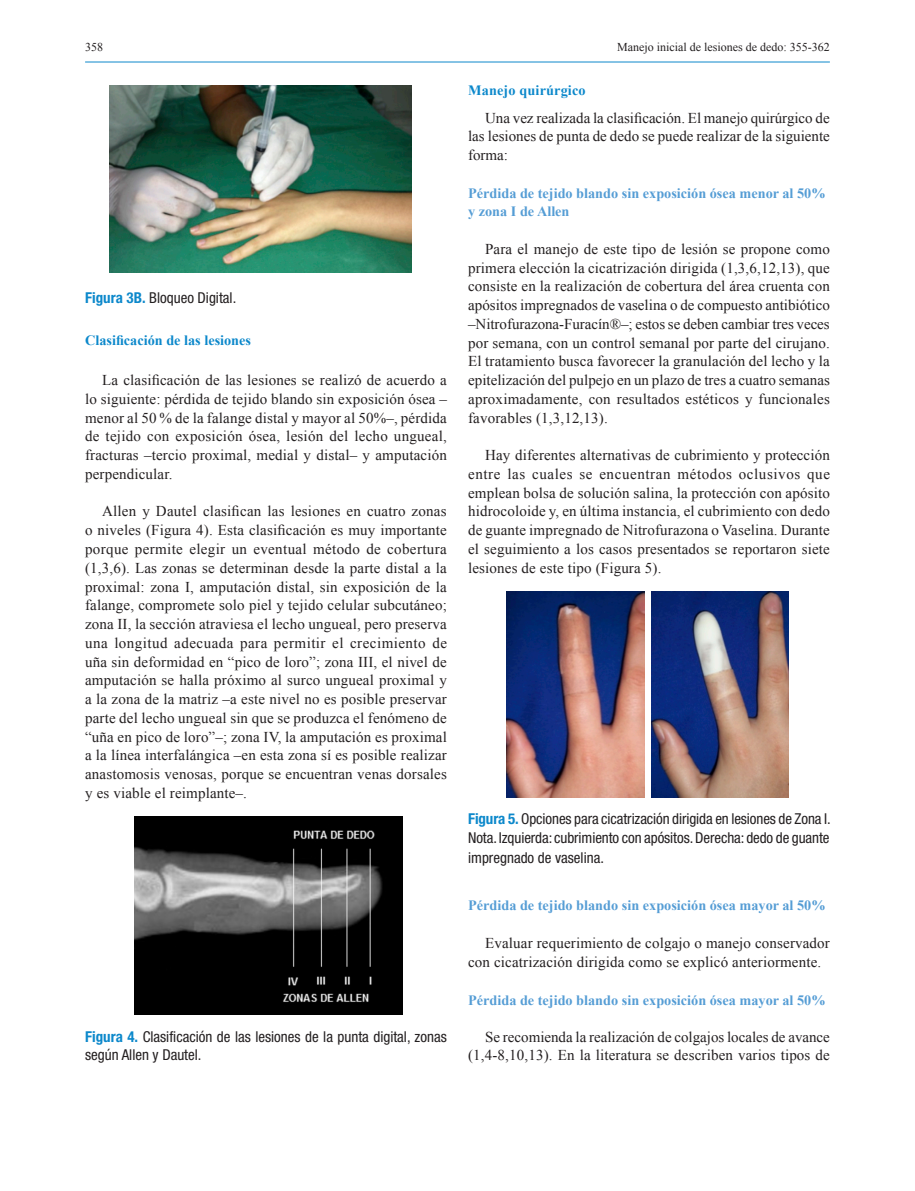
<style>
.page{position:relative;width:915px;height:1191px;background:#fff}
.page>*{position:absolute;margin:0;border:0;box-sizing:border-box;transform-origin:0 0}
.Texto_corrido{font:15px/18.8px "Times New Roman";letter-spacing:.01em;color:#231f20;text-align:justify}
.Fuente{font:condensed 15px/19.5px "Helvetica Neue LT Std";letter-spacing:-.005em;color:#231f20;text-align:justify}
.Subtítulo_principal{font:condensed 15px/18px "Helvetica Neue LT Std";color:#231f20}
.Subtítulo_terciario{font:700 14.25px/17.1px "Times New Roman";color:#559dd5}
.Subtítulo_secundario{font:700 14.25px "Times New Roman";color:#0c88cb}
.t1{font:12px "Times New Roman";color:#231f20}
.s1{font-weight:700;color:#0c88cb}
</style>
<div class="page">
<img style="left:109px;top:85px;width:302px;height:188px">
<img style="left:134px;top:816px;width:268px;height:198px">
<img style="left:506px;top:591px;width:138px;height:207px">
<img style="left:651px;top:591px;width:137px;height:207px">
<hr style="left:85px;top:62px;width:744px;height:1px;background:#0c88cb">
<p class="t1" style="left:85px;top:39px;width:19px">358</p>
<p class="t1" style="left:617px;top:39px;width:214px">Manejo inicial de lesiones de dedo: 355-362</p>
<p class="Subtítulo_principal" style="left:85px;top:288px;width:153px"><span class="s1">Figura 3B.</span> Bloqueo Digital.</p>
<p class="Subtítulo_secundario" style="left:85px;top:330px;width:167px">Clasificación de las lesiones</p>
<p class="Texto_corrido" style="left:85px;top:370px;width:363px;text-indent:17px">La clasificación de las lesiones se realizó de acuerdo a lo siguiente: pérdida de tejido blando sin exposición ósea – menor al 50 % de la falange distal y mayor al 50%–, pérdida de tejido con exposición ósea, lesión del lecho ungueal, fracturas –tercio proximal, medial y distal– y amputación perpendicular.</p>
<p class="Texto_corrido" style="left:85px;top:502px;width:363px;text-indent:17px">Allen y Dautel clasifican las lesiones en cuatro zonas o niveles (Figura 4). Esta clasificación es muy importante porque permite elegir un eventual método de cobertura (1,3,6). Las zonas se determinan desde la parte distal a la proximal: zona I, amputación distal, sin exposición de la falange, compromete solo piel y tejido celular subcutáneo; zona II, la sección atraviesa el lecho ungueal, pero preserva una longitud adecuada para permitir el crecimiento de uña sin deformidad en “pico de loro”; zona III, el nivel de amputación se halla próximo al surco ungueal proximal y a la zona de la matriz –a este nivel no es posible preservar parte del lecho ungueal sin que se produzca el fenómeno de “uña en pico de loro”–; zona IV, la amputación es proximal a la línea interfalángica –en esta zona sí es posible realizar anastomosis venosas, porque se encuentran venas dorsales y es viable el reimplante–.</p>
<p class="Subtítulo_principal" style="left:85px;top:1028px;width:363px"><span class="s1">Figura 4.</span> Clasificación de las lesiones de la punta digital, zonas según Allen y Dautel.</p>
<p class="Subtítulo_secundario" style="left:468px;top:80px;width:119px">Manejo quirúrgico</p>
<p class="Texto_corrido" style="left:468px;top:108px;width:363px;text-indent:17px">Una vez realizada la clasificación. El manejo quirúrgico de las lesiones de punta de dedo se puede realizar de la siguiente forma:</p>
<p class="Subtítulo_terciario" style="left:468px;top:185px;width:359px">Pérdida de tejido blando sin exposición ósea menor al 50% y zona I de Allen</p>
<p class="Texto_corrido" style="left:468px;top:239px;width:363px;text-indent:17px">Para el manejo de este tipo de lesión se propone como primera elección la cicatrización dirigida (1,3,6,12,13), que consiste en la realización de cobertura del área cruenta con apósitos impregnados de vaselina o de compuesto antibiótico –Nitrofurazona-Furacín®–; estos se deben cambiar tres veces por semana, con un control semanal por parte del cirujano.<br>El tratamiento busca favorecer la granulación del lecho y la epitelización del pulpejo en un plazo de tres a cuatro semanas aproximadamente, con resultados estéticos y funcionales favorables (1,3,12,13).</p>
<p class="Texto_corrido" style="left:468px;top:445px;width:363px;text-indent:17px">Hay diferentes alternativas de cubrimiento y protección entre las cuales se encuentran métodos oclusivos que emplean bolsa de solución salina, la protección con apósito hidrocoloide y, en última instancia, el cubrimiento con dedo de guante impregnado de Nitrofurazona o Vaselina. Durante el seguimiento a los casos presentados se reportaron siete lesiones de este tipo (Figura 5).</p>
<p class="Fuente" style="left:468px;top:808px;width:364px"><span class="s1">Figura 5.</span> Opciones para cicatrización dirigida en lesiones de Zona I.<br>Nota. Izquierda: cubrimiento con apósitos. Derecha: dedo de guante impregnado de vaselina.</p>
<p class="Subtítulo_terciario" style="left:468px;top:896px;width:359px">Pérdida de tejido blando sin exposición ósea mayor al 50%</p>
<p class="Texto_corrido" style="left:468px;top:933px;width:363px;text-indent:17px">Evaluar requerimiento de colgajo o manejo conservador con cicatrización dirigida como se explicó anteriormente.</p>
<p class="Subtítulo_terciario" style="left:468px;top:991px;width:359px">Pérdida de tejido blando sin exposición ósea mayor al 50%</p>
<p class="Texto_corrido" style="left:468px;top:1027px;width:363px;text-align:right">Se recomienda la realización de colgajos locales de avance (1,4-8,10,13). En la literatura se describen varios tipos de</p>
</div>
